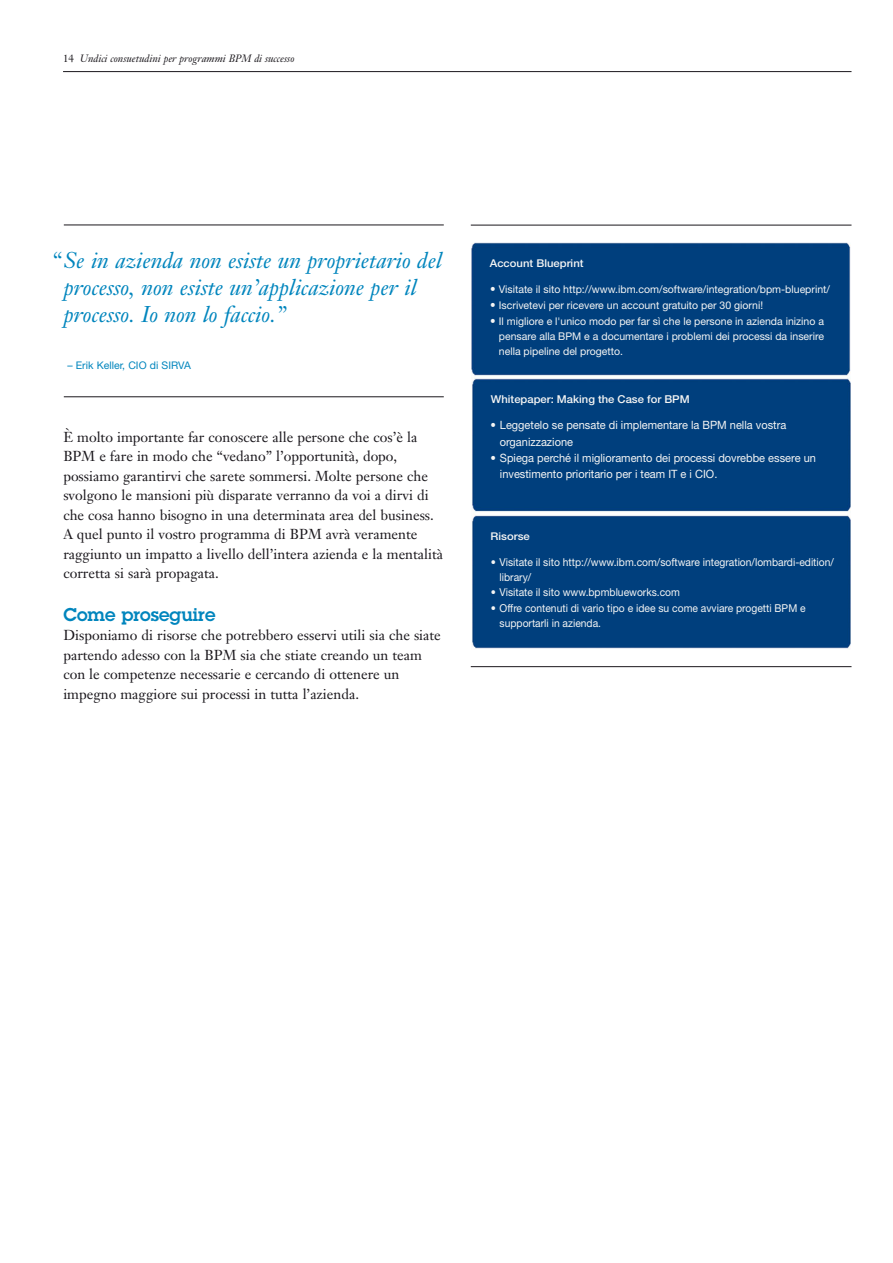
<style>
.page{position:relative;width:893px;height:1263px;background:#fff}
.page>*{position:absolute;margin:0;border:0;box-sizing:border-box;transform-origin:0 0}
.t1{font:italic 22.5px "Janson Text";color:#0085bd}
.t2{font:600 18px "Lubalin Graph Std";color:#0085bd}
.t3{font:14.25px/19.5px "Janson Text";color:#1a171c}
.t4{font:11.4px/16px "Helvetica Neue";color:#f5f5f4;scale:.96 1}
.t5{font:10.95px/15.3px "Helvetica Neue";color:#f5f5f4;scale:.95 1}
.t6{font:500 10.95px "Helvetica Neue";color:#f5f5f4}
.t7{font:500 10.8px "Helvetica Neue";color:#f5f5f4;scale:1.05 1}
.t8{font:10.65px/14.9px "Helvetica Neue";color:#f5f5f4;text-align:justify}
.t9{font:500 10.65px "Helvetica Neue";color:#f5f5f4;scale:1.06 1}
.t10{font:italic 10.5px "Janson Text";color:#1a171c}
.t11{font:10.5px "Helvetica Neue";color:#0085bd}
.s1{font-style:normal}
.s2{font-size:11.4px}
</style>
<div class="page">
<hr style="left:63px;top:71px;width:788px;height:1px;background:#1a171c">
<hr style="left:471px;top:225px;width:380px;height:1px;background:#1a171c">
<hr style="left:471px;top:666px;width:380px;height:1px;background:#1a171c">
<hr style="left:64px;top:225px;width:380px;height:1px;background:#1a171c">
<hr style="left:64px;top:396px;width:380px;height:1px;background:#1a171c">
<div style="left:472px;top:242px;width:379px;height:407px;background:#003f7d"></div>
<p class="t10" style="left:63px;top:54px;width:233px"><span class="s1">14</span> Undici consuetudini per programmi BPM di successo</p>
<p class="t1" style="left:51px;top:252px;width:392px">“Se in azienda non esiste un proprietario del</p>
<p class="t1" style="left:64px;top:279px;width:354px">processo, non esiste un’applicazione per il</p>
<p class="t1" style="left:64px;top:306px;width:224px">processo. Io non lo faccio.”</p>
<p class="t11" style="left:67px;top:362px;width:125px">– Erik Keller, CIO di SIRVA</p>
<p class="t3" style="left:63px;top:428px;width:381px">È molto importante far conoscere alle persone che cos’è la BPM e fare in modo che “vedano” l’opportunità, dopo, possiamo garantirvi che sarete sommersi. Molte persone che svolgono le mansioni più disparate verranno da voi a dirvi di che cosa hanno bisogno in una determinata area del business.<br>A quel punto il vostro programma di BPM avrà veramente raggiunto un impatto a livello dell’intera azienda e la mentalità corretta si sarà propagata.</p>
<h2 class="t2" style="left:63px;top:607px;width:154px">Come proseguire</h2>
<p class="t3" style="left:63px;top:627px;width:379px">Disponiamo di risorse che potrebbero esservi utili sia che siate partendo adesso con la BPM sia che stiate creando un team con le competenze necessarie e cercando di ottenere un impegno maggiore sui processi in tutta l’azienda.</p>
<p class="t7" style="left:490px;top:260px;width:91px">Account Blueprint</p>
<p class="t8" style="left:490px;top:283px;width:341px"><span class="s2">•</span> Visitate il sito http://www.ibm.com/software/integration/bpm-blueprint/</p>
<p class="t8" style="left:490px;top:299px;width:275px"><span class="s2">•</span> Iscrivetevi per ricevere un account gratuito per 30 giorni!</p>
<p class="t8" style="left:499px;top:315px;width:327px;text-indent:-9px"><span class="s2">•</span> Il migliore e l'unico modo per far sì che le persone in azienda inizino a pensare alla BPM e a documentare i problemi dei processi da inserire nella pipeline del progetto.</p>
<p class="t6" style="left:491px;top:395px;width:200px">Whitepaper: Making the Case for BPM</p>
<p class="t4" style="left:500px;top:418px;width:300px;text-indent:-9px">• Leggetelo se pensate di implementare la BPM nella vostra organizzazione</p>
<p class="t4" style="left:500px;top:451px;width:331px;text-indent:-9px">• Spiega perché il miglioramento dei processi dovrebbe essere un investimento prioritario per i team IT e i CIO.</p>
<p class="t9" style="left:490px;top:532px;width:39px">Risorse</p>
<p class="t5" style="left:500px;top:555px;width:353px;text-indent:-9px">• Visitate il sito http://www.ibm.com/software integration/lombardi-edition/ library/</p>
<p class="t5" style="left:491px;top:586px;width:201px">• Visitate il sito www.bpmblueworks.com</p>
<p class="t5" style="left:500px;top:601px;width:324px;text-indent:-9px">• Offre contenuti di vario tipo e idee su come avviare progetti BPM e supportarli in azienda.</p>
</div>
